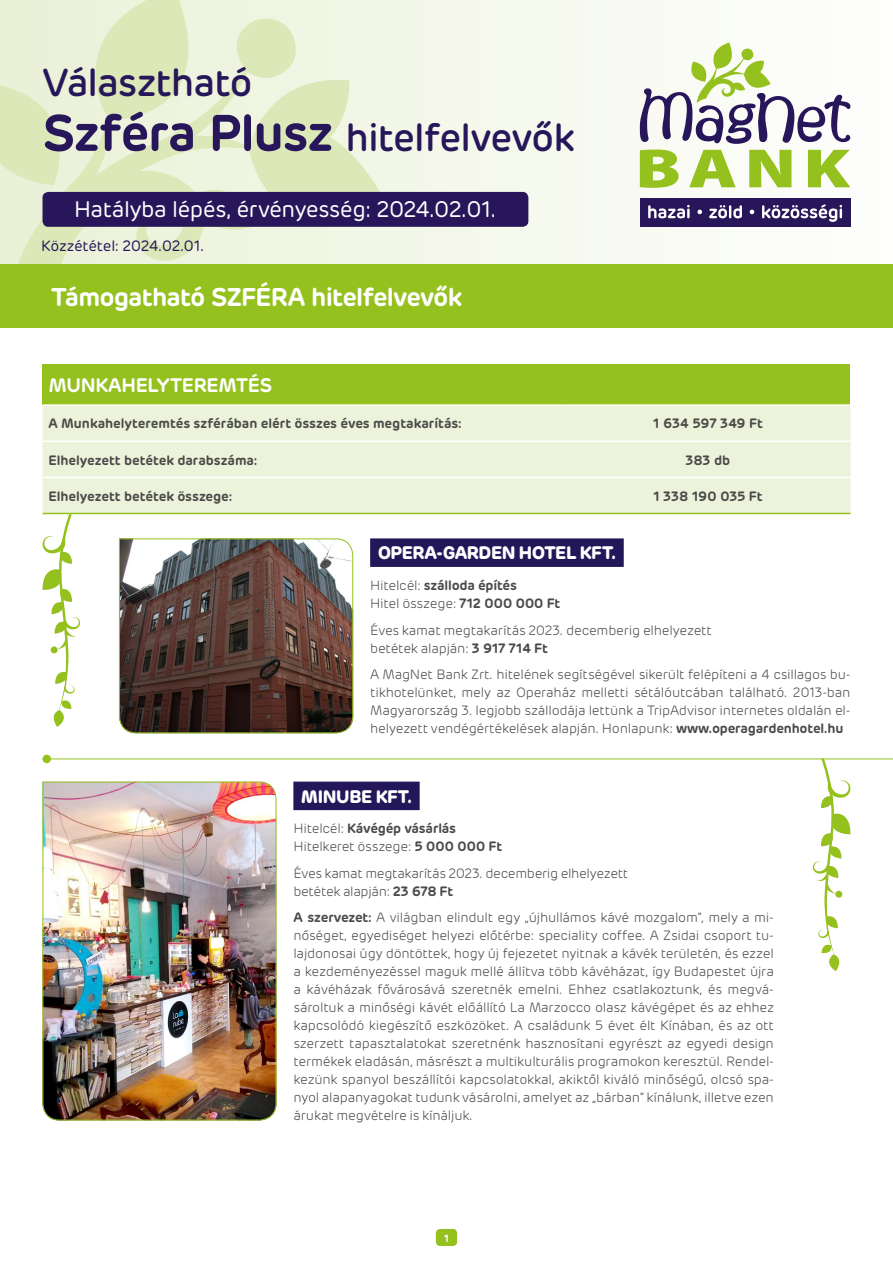
<style>
.page{position:relative;width:893px;height:1263px;background:#fff}
.page>*{position:absolute;margin:0;border:0;box-sizing:border-box;transform-origin:0 0}
.t1{font:500 38.85px/55.2px "Rubrik";letter-spacing:-.025em;color:#27175a}
.t2{font:600 25.5px "Rubrik";letter-spacing:-.03em;color:#fff}
.t3{font:22.5px "Rubrik";letter-spacing:-.02em;color:#fff}
.t4{font:600 19.5px "Rubrik";letter-spacing:-.02em;color:#fff}
.t5{font:700 18px "Rubrik";letter-spacing:-.025em;color:#fff}
.t6{font:15px "Rubrik";letter-spacing:-.015em;color:#27175a}
.t7{font:300 13.5px/18px "Rubrik";letter-spacing:-.015em;color:#4a4a49}
.t8{font:600 13.5px/18px "Rubrik";letter-spacing:-.005em;color:#4a4a49}
.t9{font:600 13.5px "Rubrik";letter-spacing:-.025em;color:#4a4a49}
.t10{font:600 10.5px "Rubrik";color:#fff}
.s1{font-weight:600;font-size:51px}
.s2{font-weight:300}
.s3{font-weight:600}
</style>
<div class="page">
<div style="left:436px;top:1229px;width:21px;height:17px;background:#95c11f;border-radius:4px"></div>
<div style="left:0;top:0;width:893px;height:264px;background:linear-gradient(to bottom,#f7faef,#f6f9f0)"></div>
<svg style="left:15px;top:0;width:368px;height:264px;background:#e7efd0"></svg>
<svg style="left:0;top:84px;width:88px;height:101px;background:#e3ecc6"></svg>
<div style="left:0;top:264px;width:893px;height:63px;background:#95c11f"></div>
<div style="left:43px;top:192px;width:485px;height:35px;background:#27175a;border-radius:6px"></div>
<div style="left:640px;top:198px;width:210px;height:29px;background:#27175a"></div>
<svg style="left:648px;top:204px;width:194px;height:18px"></svg>
<svg style="left:640px;top:150px;width:210px;height:38px"></svg>
<svg style="left:640px;top:43px;width:210px;height:101px"></svg>
<div style="left:43px;top:364px;width:807px;height:41px;background:#95c11f"></div>
<div style="left:43px;top:406px;width:807px;height:107px;background:#ecf3da"></div>
<hr style="left:43px;top:404px;width:522px;height:2px;background:#fff">
<hr style="left:565px;top:404px;width:285px;height:2px;background:#fff">
<hr style="left:43px;top:440px;width:522px;height:2px;background:#fff">
<hr style="left:565px;top:440px;width:285px;height:2px;background:#fff">
<hr style="left:43px;top:477px;width:522px;height:1px;background:#fff">
<hr style="left:565px;top:477px;width:285px;height:1px;background:#fff">
<hr style="left:43px;top:513px;width:522px;height:1px;background:#95c11f">
<hr style="left:565px;top:513px;width:285px;height:1px;background:#95c11f">
<svg style="left:42px;top:514px;width:38px;height:213px"></svg>
<div style="left:370px;top:538px;width:254px;height:29px;background:#23175a"></div>
<svg style="left:119px;top:538px;width:234px;height:195px;background:#604d47"></svg>
<hr style="left:43px;top:758px;width:850px;height:1px;background:#95c11f">
<div style="left:43px;top:755px;width:8px;height:8px;background:#95c11f;border-radius:50%"></div>
<svg style="left:813px;top:758px;width:37px;height:213px"></svg>
<div style="left:293px;top:782px;width:127px;height:28px;background:#23175a"></div>
<img style="left:42px;top:781px;width:235px;height:340px">
<h1 class="t1" style="left:43px;top:55px;width:534px">Választható<br><span class="s1">Szféra Plusz</span> hitelfelvevők</h1>
<h3 class="t3" style="left:74px;top:195px;width:424px">Hatályba lépés, érvényesség: 2024.02.01.</h3>
<p class="t6" style="left:41px;top:237px;width:165px">Közzététel: 2024.02.01.</p>
<h2 class="t2" style="left:51px;top:280px;width:413px">Támogatható SZFÉRA hitelfelvevők</h2>
<h3 class="t4" style="left:49px;top:373px;width:225px">MUNKAHELYTEREMTÉS</h3>
<p class="t8" style="left:49px;top:415px;width:415px">A Munkahelyteremtés szférában elért összes éves megtakarítás:</p>
<p class="t8" style="left:653px;top:415px;width:112px">1 634 597 349 Ft</p>
<p class="t8" style="left:49px;top:451px;width:210px">Elhelyezett betétek darabszáma:</p>
<p class="t8" style="left:685px;top:451px;width:46px">383 db</p>
<p class="t8" style="left:49px;top:487px;width:185px">Elhelyezett betétek összege:</p>
<p class="t9" style="left:653px;top:487px;width:111px">1 338 190 035 Ft</p>
<h3 class="t5" style="left:378px;top:542px;width:240px">OPERA-GARDEN HOTEL KFT.</h3>
<p class="t8" style="left:370px;top:576px;width:192px"><span class="s2">Hitelcél:</span> szálloda építés<br><span class="s2">Hitel összege:</span> 712 000 000 Ft</p>
<p class="t7" style="left:370px;top:621px;width:343px">Éves kamat megtakarítás 2023. decemberig elhelyezett betétek alapján: <span class="s3">3 917 714 Ft</span></p>
<p class="t7" style="left:370px;top:666px;width:482px;text-align:justify">A MagNet Bank Zrt. hitelének segítségével sikerült felépíteni a 4 csillagos bu&shy;tikhotelünket, mely az Operaház melletti sétálóutcában található. 2013-ban Magyarország 3. legjobb szállodája lettünk a TripAdvisor internetes oldalán el&shy;helyezett vendégértékelések alapján. Honlapunk: <span class="s3">www.operagardenhotel.hu</span></p>
<h3 class="t5" style="left:301px;top:785px;width:113px">MINUBE KFT.</h3>
<p class="t7" style="left:293px;top:820px;width:210px">Hitelcél: <span class="s3">Kávégép vásárlás<br></span>Hitelkeret összege: <span class="s3">5 000 000 Ft</span></p>
<p class="t7" style="left:293px;top:864px;width:336px">Éves kamat megtakarítás 2023. decemberig elhelyezett betétek alapján: <span class="s3">23 678 Ft</span></p>
<p class="t7" style="left:293px;top:909px;width:482px;text-align:justify"><span class="s3">A szervezet:</span> A világban elindult egy „újhullámos kávé mozgalom”, mely a mi&shy;nőséget, egyediséget helyezi előtérbe: speciality coffee. A Zsidai csoport tu&shy;lajdonosai úgy döntöttek, hogy új fejezetet nyitnak a kávék területén, és ezzel a kezdeményezéssel maguk mellé állítva több kávéházat, így Budapestet újra a kávéházak fővárosává szeretnék emelni. Ehhez csatlakoztunk, és megvá&shy;sároltuk a minőségi kávét előállító La Marzocco olasz kávégépet és az ehhez kapcsolódó kiegészítő eszközöket. A családunk 5 évet élt Kínában, és az ott szerzett tapasztalatokat szeretnénk hasznosítani egyrészt az egyedi design termékek eladásán, másrészt a multikulturális programokon keresztül. Rendel&shy;kezünk spanyol beszállítói kapcsolatokkal, akiktől kiváló minőségű, olcsó spa&shy;nyol alapanyagokat tudunk vásárolni, amelyet az „bárban” kínálunk, illetve ezen árukat megvételre is kínáljuk.</p>
<p class="t10" style="left:444px;top:1231px;width:7px">1</p>
</div>
